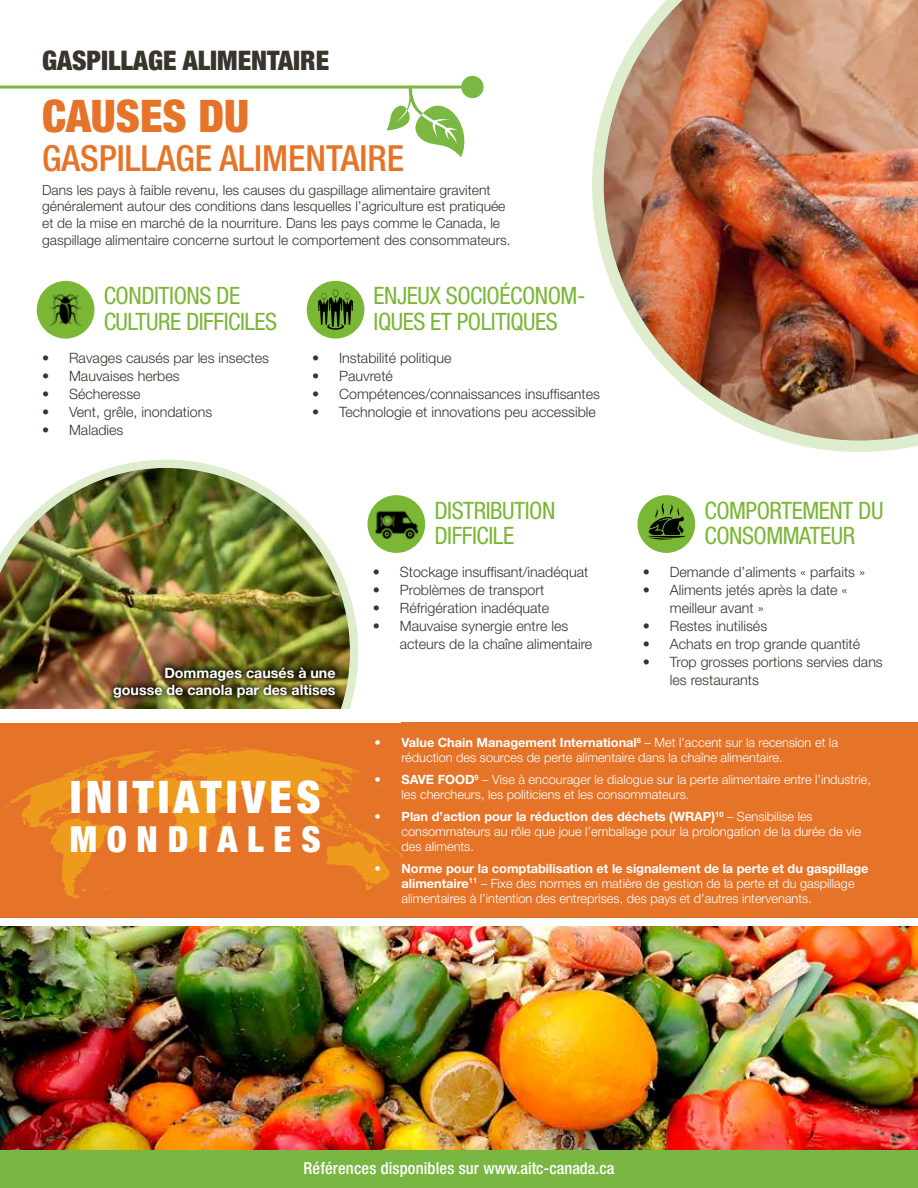
<style>
.page{position:relative;width:918px;height:1188px;background:#fff}
.page>*{position:absolute;margin:0;border:0;box-sizing:border-box;transform-origin:0 0}
.t1{font:900 condensed 45px "Helvetica Neue LT Std";letter-spacing:.095em;color:#fff}
.t2{font:900 condensed 45px "Helvetica Neue LT Std";color:#e57429}
.t3{font:500 condensed 36px "Helvetica Neue LT Std";color:#e57429}
.t4{font:900 condensed 36px "Helvetica Neue LT Std";letter-spacing:.27em;color:#fff}
.t5{font:900 condensed 27px "Helvetica Neue LT Std";color:#39342c}
.t6{font:condensed 24px/25.5px "Helvetica Neue LT Std";letter-spacing:-.02em;color:#7ab735}
.t7{font:500 condensed 16.5px "Helvetica Neue LT Std";letter-spacing:.01em;color:#fff}
.t8{font:300 14.25px/18px "Helvetica Neue LT Std";color:#39342c}
.t9{font:700 14.25px/17.1px "Helvetica Neue LT Std";color:#fff;text-align:right}
.t10{font:300 13.8px/16.6px "Helvetica Neue LT Std";color:#39342c}
.t11{font:300 12.75px/15px "Helvetica Neue LT Std";color:#fff}
.s1{font-weight:700}
</style>
<div class="page">
<svg style="left:118px;top:460px;width:240px;height:240px"></svg>
<div style="left:0;top:466px;width:352px;height:370px;background:#000;opacity:.32"></div>
<div style="left:0;top:1149px;width:918px;height:39px;background:#7ab742"></div>
<hr style="left:0;top:86px;width:474px;height:3px;background:#7ab743">
<div style="left:461px;top:76px;width:23px;height:22px;background:#7ab743;border-radius:50%"></div>
<svg style="left:387px;top:84px;width:81px;height:73px"></svg>
<img style="left:0;top:927px;width:918px;height:222px">
<div style="left:0;top:722px;width:918px;height:196px;background:#e57429"></div>
<svg style="left:5px;top:747px;width:408px;height:152px"></svg>
<svg style="left:592px;top:110px;width:326px;height:342px"></svg>
<div style="left:603px;top:0;width:315px;height:441px;background:#000;opacity:.32"></div>
<div style="left:37px;top:281px;width:58px;height:58px;background:#7ab735;border-radius:50%"></div>
<div style="left:368px;top:495px;width:57px;height:58px;background:#7ab735;border-radius:50%"></div>
<div style="left:637px;top:495px;width:58px;height:58px;background:#7ab735;border-radius:50%"></div>
<div style="left:307px;top:281px;width:57px;height:58px;background:#7ab735;border-radius:50%"></div>
<div style="left:0;top:709px;width:401px;height:13px;background:#fff"></div>
<svg style="left:647px;top:503px;width:39px;height:37px"></svg>
<img style="left:375px;top:511px;width:44px;height:29px">
<svg style="left:318px;top:290px;width:35px;height:40px"></svg>
<img style="left:49px;top:294px;width:33px;height:32px">
<div style="left:107px;top:660px;width:236px;height:44px;background:#000;opacity:.75"></div>
<h3 class="t5" style="left:42px;top:43px;width:289px">GASPILLAGE ALIMENTAIRE</h3>
<h1 class="t2" style="left:42px;top:89px;width:209px">CAUSES DU</h1>
<h2 class="t3" style="left:42px;top:137px;width:363px">GASPILLAGE ALIMENTAIRE</h2>
<p class="t10" style="left:42px;top:181px;width:470px">Dans les pays à faible revenu, les causes du gaspillage alimentaire gravitent généralement autour des conditions dans lesquelles l’agriculture est pratiquée et de la mise en marché de la nourriture. Dans les pays comme le Canada, le gaspillage alimentaire concerne surtout le comportement des consommateurs.</p>
<h3 class="t6" style="left:104px;top:283px;width:175px">CONDITIONS DE<br>CULTURE DIFFICILES</h3>
<p class="t8" style="left:42px;top:349px;width:228px">• Ravages causés par les insectes</p>
<p class="t8" style="left:42px;top:367px;width:139px">• Mauvaises herbes</p>
<p class="t8" style="left:42px;top:385px;width:100px">• Sécheresse</p>
<p class="t8" style="left:42px;top:403px;width:172px">• Vent, grêle, inondations</p>
<p class="t8" style="left:42px;top:421px;width:83px">• Maladies</p>
<h3 class="t6" style="left:374px;top:283px;width:213px">ENJEUX SOCIOÉCONOM-<br>IQUES ET POLITIQUES</h3>
<p class="t8" style="left:312px;top:349px;width:141px">• Instabilité politique</p>
<p class="t8" style="left:312px;top:367px;width:82px">• Pauvreté</p>
<p class="t8" style="left:312px;top:385px;width:290px">• Compétences/connaissances insuffisantes</p>
<p class="t8" style="left:312px;top:403px;width:285px">• Technologie et innovations peu accessible</p>
<h3 class="t6" style="left:434px;top:497px;width:123px">DISTRIBUTION<br>DIFFICILE</h3>
<h3 class="t6" style="left:704px;top:497px;width:181px">COMPORTEMENT DU<br>CONSOMMATEUR</h3>
<p class="t9" style="left:113px;top:664px;width:224px">Dommages causés à une gousse de canola par des altises</p>
<h1 class="t1" style="left:70px;top:770px;width:252px">INITIATIVES</h1>
<h2 class="t4" style="left:70px;top:817px;width:252px">MONDIALES</h2>
<p class="t8" style="left:373px;top:563px;width:217px">• Stockage insuffisant/inadéquat</p>
<p class="t8" style="left:373px;top:581px;width:173px">• Problèmes de transport</p>
<p class="t8" style="left:373px;top:599px;width:178px">• Réfrigération inadéquate</p>
<p class="t8" style="left:400px;top:617px;width:194px;text-indent:-27px">• Mauvaise synergie entre les acteurs de la chaîne alimentaire</p>
<p class="t8" style="left:643px;top:563px;width:224px">• Demande d’aliments « parfaits »</p>
<p class="t8" style="left:670px;top:581px;width:179px;text-indent:-27px">• Aliments jetés après la date « meilleur avant »</p>
<p class="t8" style="left:643px;top:617px;width:126px">• Restes inutilisés</p>
<p class="t8" style="left:643px;top:635px;width:219px">• Achats en trop grande quantité</p>
<p class="t8" style="left:670px;top:653px;width:215px;text-indent:-27px">• Trop grosses portions servies dans les restaurants</p>
<p class="t11" style="left:401px;top:735px;width:438px;text-indent:-27px"><span class="s1">• Value Chain Management International</span><sup>8</sup> – Met l’accent sur la recension et la réduction des sources de perte alimentaire dans la chaîne alimentaire.</p>
<p class="t11" style="left:402px;top:772px;width:471px;text-indent:-27px"><span class="s1">• SAVE FOOD</span><sup>9</sup> – Vise à encourager le dialogue sur la perte alimentaire entre l’industrie, les chercheurs, les politiciens et les consommateurs.</p>
<p class="t11" style="left:401px;top:809px;width:461px;text-indent:-27px"><span class="s1">• Plan d’action pour la réduction des déchets (WRAP)</span><sup>10</sup> – Sensibilise les consommateurs au rôle que joue l’emballage pour la prolongation de la durée de vie des aliments.</p>
<p class="t11" style="left:401px;top:860px;width:469px;text-indent:-27px"><span class="s1">• Norme pour la comptabilisation et le signalement de la perte et du gaspillage alimentaire</span><sup>11</sup> – Fixe des normes en matière de gestion de la perte et du gaspillage alimentaires à l’intention des entreprises, des pays et d’autres intervenants.</p>
<p class="t7" style="left:304px;top:1158px;width:312px">Références disponibles sur www.aitc-canada.ca</p>
</div>
